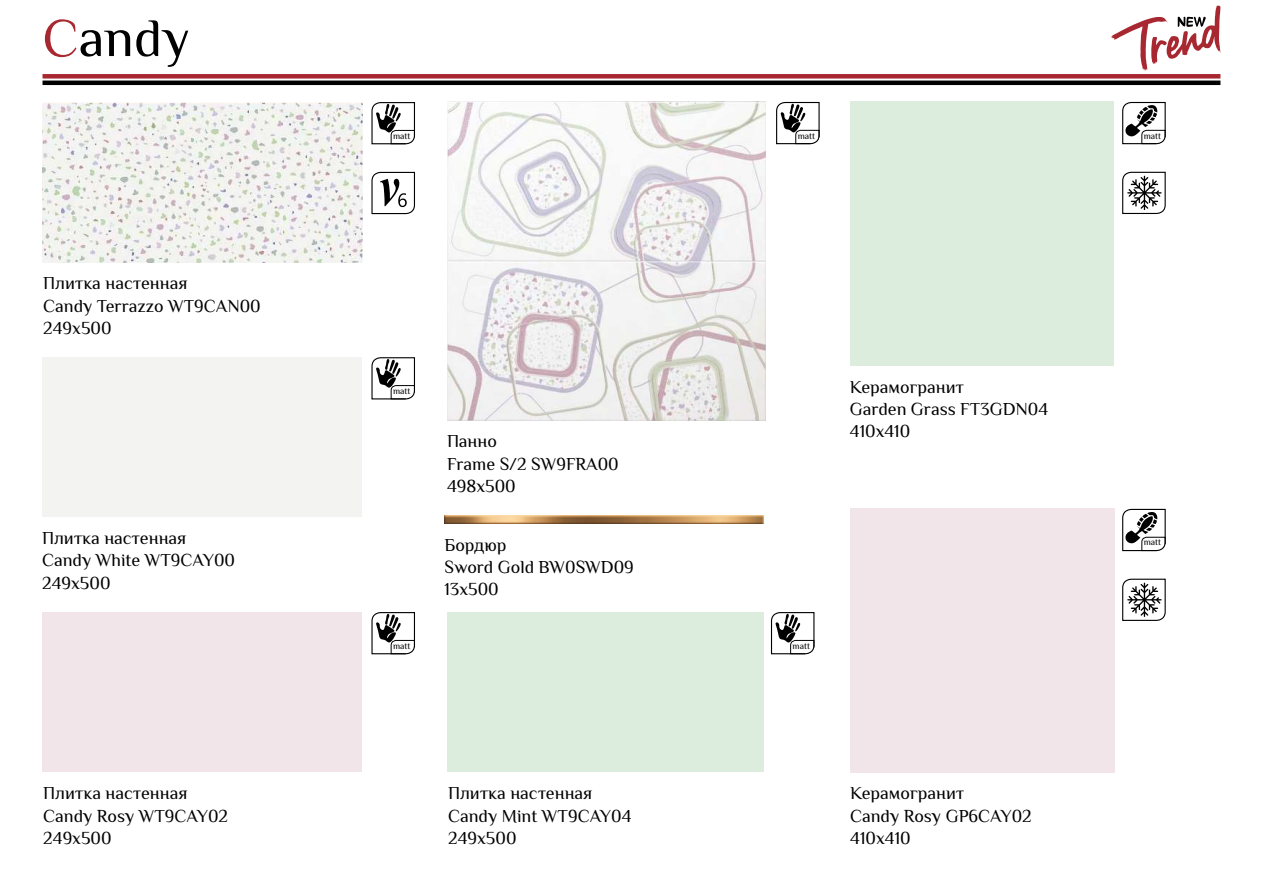
<style>
.page{position:relative;width:1263px;height:893px;background:#fff}
.page>*{position:absolute;margin:0;border:0;box-sizing:border-box;transform-origin:0 0}
.t1{font:54px "Philosopher";color:#000}
.t2{font:18px/22.4px "Philosopher";color:#000}
.t3{font:9px "Philosopher";color:#000}
.s1{color:#a82831}
</style>
<div class="page">
<svg style="left:1111px;top:6px;width:109px;height:65px"></svg>
<hr style="left:43px;top:81px;width:1177px;height:4px;background:#000">
<div style="left:43px;top:74px;width:1177px;height:5px;background:#a82831"></div>
<img style="left:43px;top:102px;width:319px;height:160px">
<svg style="left:371px;top:102px;width:44px;height:42px"></svg>
<svg style="left:371px;top:357px;width:44px;height:42px"></svg>
<svg style="left:371px;top:612px;width:44px;height:42px"></svg>
<svg style="left:771px;top:612px;width:43px;height:42px"></svg>
<svg style="left:776px;top:102px;width:44px;height:42px"></svg>
<svg style="left:371px;top:172px;width:44px;height:42px"></svg>
<img style="left:447px;top:102px;width:319px;height:319px">
<svg style="left:1122px;top:102px;width:44px;height:42px"></svg>
<svg style="left:1122px;top:509px;width:44px;height:42px"></svg>
<svg style="left:1122px;top:172px;width:44px;height:42px"></svg>
<svg style="left:1122px;top:579px;width:44px;height:42px"></svg>
<img style="left:445px;top:516px;width:319px;height:8px">
<h1 class="t1" style="left:43px;top:9px;width:149px"><span class="s1">C</span>andy</h1>
<p class="t2" style="left:43px;top:272px;width:219px">Плитка настенная<br>Candy Terrazzo WT9CAN00<br>249х500</p>
<p class="t2" style="left:42px;top:527px;width:194px">Плитка настенная<br>Candy White WT9CAY00<br>249х500</p>
<p class="t3" style="left:393px;top:131px;width:19px">matt</p>
<p class="t3" style="left:798px;top:131px;width:19px">matt</p>
<p class="t3" style="left:1144px;top:131px;width:19px">matt</p>
<p class="t3" style="left:393px;top:386px;width:19px">matt</p>
<p class="t2" style="left:447px;top:430px;width:173px">Панно<br>Frame S/2 SW9FRA00<br>498х500</p>
<p class="t2" style="left:850px;top:375px;width:200px">Керамогранит<br>Garden Grass FT3GDN04<br>410х410</p>
<p class="t2" style="left:444px;top:533px;width:64px">Бордюр</p>
<p class="t3" style="left:1144px;top:538px;width:19px">matt</p>
<p class="t2" style="left:444px;top:556px;width:191px">Sword Gold BW0SWD09<br>13х500</p>
<p class="t3" style="left:393px;top:641px;width:19px">matt</p>
<p class="t3" style="left:792px;top:641px;width:19px">matt</p>
<p class="t2" style="left:43px;top:782px;width:186px">Плитка настенная<br>Candy Rosy WT9CAY02<br>249х500</p>
<p class="t2" style="left:448px;top:782px;width:185px">Плитка настенная<br>Candy Mint WT9CAY04<br>249х500</p>
<p class="t2" style="left:850px;top:782px;width:183px">Керамогранит<br>Candy Rosy GP6CAY02<br>410х410</p>
</div>
